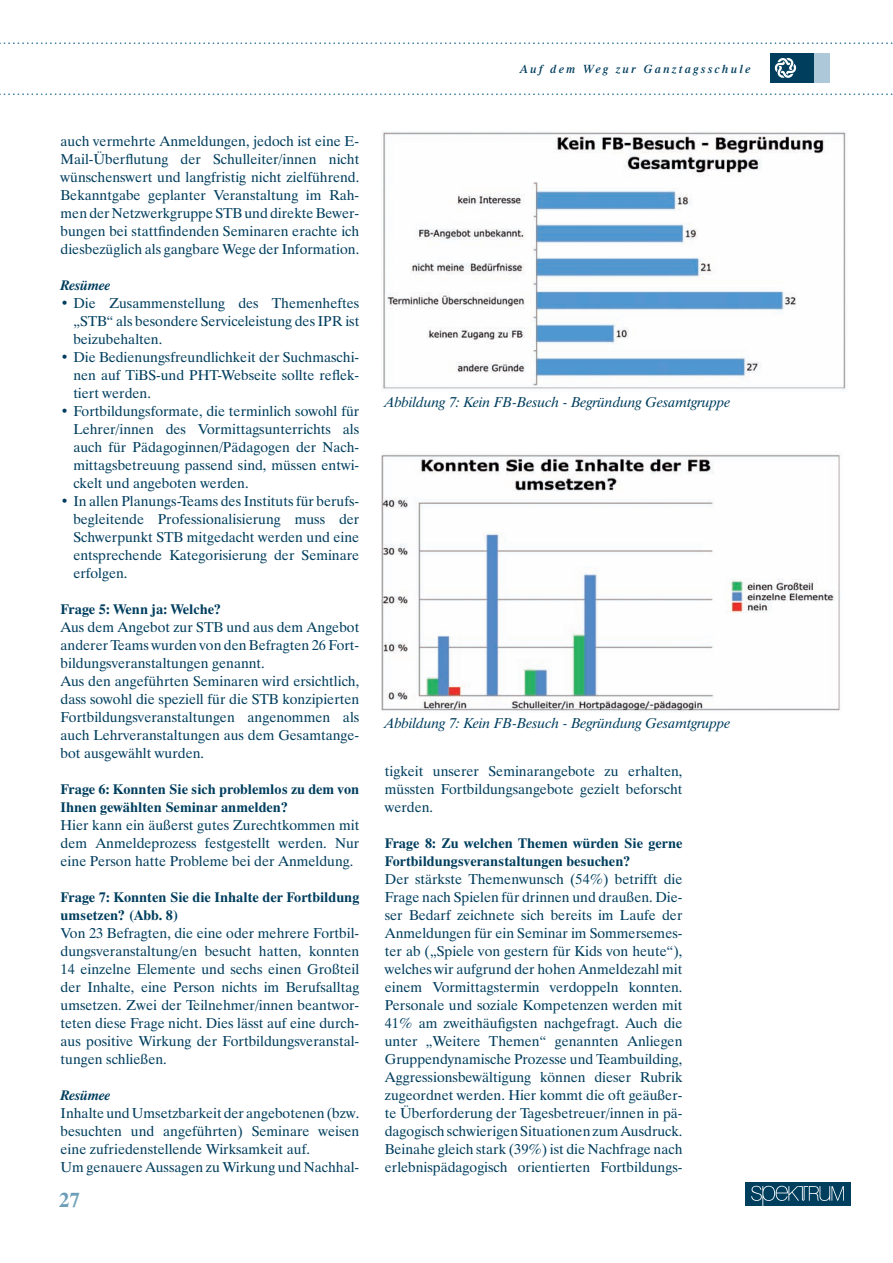
<style>
.page{position:relative;width:893px;height:1263px;background:#fff}
.page>*{position:absolute;margin:0;border:0;box-sizing:border-box;transform-origin:0 0}
.t1{font:700 21px "Dutch 801 BT";color:#6c9eb8}
.t2{font:14.25px/18px "Dutch 801 BT";color:#003e5e;text-align:justify}
.t3{font:700 14.25px/18px "Dutch 801 BT";color:#003e5e}
.t4{font:italic 14.25px "Dutch 801 BT";color:#003e5e}
.t5{font:italic 700 14.25px "Dutch 801 BT";color:#003e5e}
.t6{font:italic 600 12px "Dutch 801 BT";letter-spacing:.2em;color:#003e5e}
</style>
<div class="page">
<div style="left:745px;top:1182px;width:106px;height:24px;background:#003e5e"></div>
<svg style="left:751px;top:1186px;width:93px;height:20px"></svg>
<div style="left:770px;top:53px;width:44px;height:30px;background:#003e5e"></div>
<svg style="left:775px;top:58px;width:21px;height:20px"></svg>
<div style="left:814px;top:53px;width:15px;height:30px;background:#adc8d8"></div>
<svg style="left:0;top:43px;width:893px;height:1px"></svg>
<svg style="left:0;top:94px;width:893px;height:1px"></svg>
<img style="left:381px;top:131px;width:465px;height:259px">
<img style="left:381px;top:454px;width:460px;height:258px">
<p class="t6" style="left:520px;top:61px;width:232px">Auf dem Weg zur Ganztagsschule</p>
<p class="t2" style="left:61px;top:132px;width:300px">auch vermehrte Anmeldungen, jedoch ist eine E-Mail-Überflutung der Schulleiter/innen nicht wünschenswert und langfristig nicht zielführend.<br>Bekanntgabe geplanter Veranstaltung im Rah&shy;men der Netzwerkgruppe STB und direkte Bewer&shy;bungen bei stattfindenden Seminaren erachte ich diesbezüglich als gangbare Wege der Information.</p>
<p class="t5" style="left:61px;top:276px;width:52px">Resümee</p>
<p class="t2" style="left:73px;top:293px;width:287px;text-indent:-13px">• Die Zusammenstellung des Themenheftes „STB“ als besondere Serviceleistung des IPR ist beizubehalten.</p>
<p class="t2" style="left:73px;top:347px;width:287px;text-indent:-13px">• Die Bedienungsfreundlichkeit der Suchmaschi&shy;nen auf TiBS-und PHT-Webseite sollte reflek&shy;tiert werden.</p>
<p class="t2" style="left:73px;top:401px;width:287px;text-indent:-13px">• Fortbildungsformate, die terminlich sowohl für Lehrer/innen des Vormittagsunterrichts als auch für Pädagoginnen/Pädagogen der Nach&shy;mittagsbetreuung passend sind, müssen entwi&shy;ckelt und angeboten werden.</p>
<p class="t2" style="left:73px;top:491px;width:287px;text-indent:-13px">• In allen Planungs-Teams des Instituts für berufs&shy;begleitende Professionalisierung muss der Schwerpunkt STB mitgedacht werden und eine entsprechende Kategorisierung der Seminare erfolgen.</p>
<p class="t3" style="left:61px;top:599px;width:162px">Frage 5: Wenn ja: Welche?</p>
<p class="t2" style="left:61px;top:617px;width:300px;text-align:left">Aus dem Angebot zur STB und aus dem Angebot anderer Teams wurden von den Befragten 26 Fort&shy;bildungsveranstaltungen genannt.<br>Aus den angeführten Seminaren wird ersichtlich, dass sowohl die speziell für die STB konzipierten Fortbildungsveranstaltungen angenommen als auch Lehrveranstaltungen aus dem Gesamtange&shy;bot ausgewählt wurden.</p>
<p class="t3" style="left:61px;top:779px;width:300px">Frage 6: Konnten Sie sich problemlos zu dem von<br>Ihnen gewählten Seminar anmelden?</p>
<p class="t2" style="left:61px;top:815px;width:300px">Hier kann ein äußerst gutes Zurechtkommen mit dem Anmeldeprozess festgestellt werden. Nur eine Person hatte Probleme bei der Anmeldung.</p>
<p class="t3" style="left:61px;top:887px;width:300px">Frage 7: Konnten Sie die Inhalte der Fortbildung umsetzen? (Abb. 8)</p>
<p class="t2" style="left:61px;top:923px;width:300px">Von 23 Befragten, die eine oder mehrere Fortbil&shy;dungsveranstaltung/en besucht hatten, konnten 14 einzelne Elemente und sechs einen Großteil der Inhalte, eine Person nichts im Berufsalltag umsetzen. Zwei der Teilnehmer/innen beantwor&shy;teten diese Frage nicht. Dies lässt auf eine durch&shy;aus positive Wirkung der Fortbildungsveranstal&shy;tungen schließen.</p>
<p class="t5" style="left:61px;top:1086px;width:52px">Resümee</p>
<p class="t2" style="left:61px;top:1103px;width:300px;text-align:left">Inhalte und Umsetzbarkeit der angebotenen (bzw. besuchten und angeführten) Seminare weisen eine zufriedenstellende Wirksamkeit auf.<br>Um genauere Aussagen zu Wirkung und Nachhal-</p>
<h1 class="t1" style="left:59px;top:1187px;width:22px">27</h1>
<p class="t4" style="left:385px;top:394px;width:347px">Abbildung 7: Kein FB-Besuch - Begründung Gesamtgruppe</p>
<p class="t4" style="left:385px;top:714px;width:347px">Abbildung 7: Kein FB-Besuch - Begründung Gesamtgruppe</p>
<p class="t2" style="left:385px;top:761px;width:299px">tigkeit unserer Seminarangebote zu erhalten, müssten Fortbildungsangebote gezielt beforscht werden.</p>
<p class="t3" style="left:385px;top:833px;width:299px">Frage 8: Zu welchen Themen würden Sie gerne<br>Fortbildungsveranstaltungen besuchen?</p>
<p class="t2" style="left:385px;top:869px;width:299px">Der stärkste Themenwunsch (54%) betrifft die Frage nach Spielen für drinnen und draußen. Die&shy;ser Bedarf zeichnete sich bereits im Laufe der Anmeldungen für ein Seminar im Sommersemes&shy;ter ab („Spiele von gestern für Kids von heute“), welches wir aufgrund der hohen Anmeldezahl mit einem Vormittagstermin verdoppeln konnten.<br>Personale und soziale Kompetenzen werden mit 41% am zweithäufigsten nachgefragt. Auch die unter „Weitere Themen“ genannten Anliegen Gruppendynamische Prozesse und Teambuilding, Aggressionsbewältigung können dieser Rubrik zugeordnet werden. Hier kommt die oft geäußer&shy;te Überforderung der Tagesbetreuer/innen in pä&shy;dagogisch schwierigen Situationen zum Ausdruck.<br>Beinahe gleich stark (39%) ist die Nachfrage nach erlebnispädagogisch orientierten Fortbildungs-</p>
</div>
